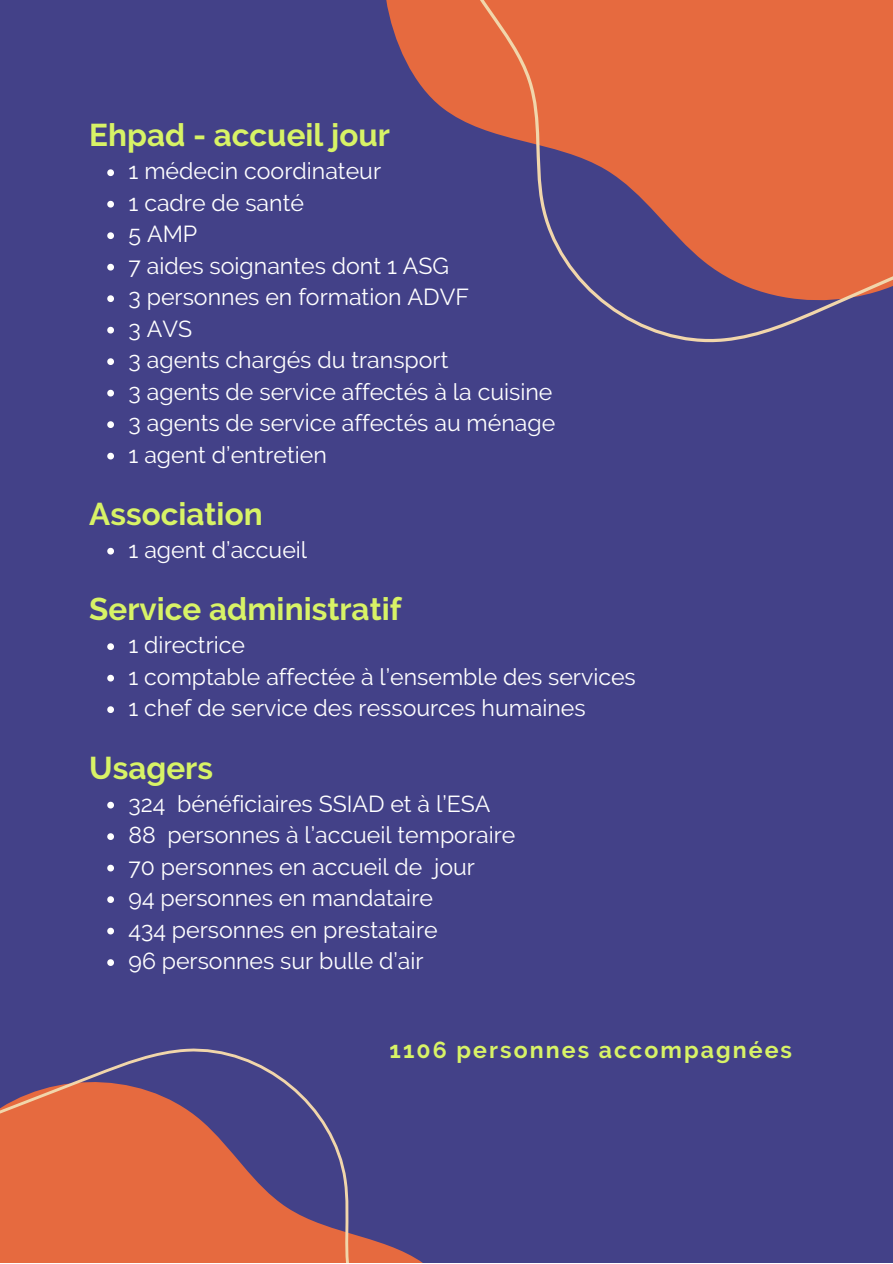
<style>
.page{position:relative;width:893px;height:1264px;background:#fff}
.page>*{position:absolute;margin:0;border:0;box-sizing:border-box;transform-origin:0 0}
.t1{font:700 31.35px "Raleway";color:#d8f366}
.t2{font:23.1px "Raleway";color:#fff}
.t3{font:700 23.1px "Raleway";letter-spacing:.09em;color:#d8f366}
</style>
<div class="page">
<div style="left:0;top:0;width:892px;height:1262px;background:#434188"></div>
<svg style="left:0;top:1048px;width:422px;height:214px"></svg>
<svg style="left:401px;top:0;width:491px;height:343px"></svg>
<svg style="left:107px;top:169px;width:7px;height:7px"></svg>
<svg style="left:107px;top:201px;width:7px;height:6px"></svg>
<svg style="left:107px;top:232px;width:7px;height:7px"></svg>
<svg style="left:107px;top:264px;width:7px;height:6px"></svg>
<svg style="left:107px;top:295px;width:7px;height:7px"></svg>
<svg style="left:107px;top:327px;width:7px;height:6px"></svg>
<svg style="left:107px;top:358px;width:7px;height:7px"></svg>
<svg style="left:107px;top:390px;width:7px;height:6px"></svg>
<svg style="left:107px;top:421px;width:7px;height:7px"></svg>
<svg style="left:107px;top:453px;width:7px;height:6px"></svg>
<svg style="left:107px;top:548px;width:7px;height:6px"></svg>
<svg style="left:107px;top:643px;width:7px;height:7px"></svg>
<svg style="left:107px;top:674px;width:7px;height:7px"></svg>
<svg style="left:107px;top:706px;width:7px;height:7px"></svg>
<svg style="left:107px;top:801px;width:7px;height:7px"></svg>
<svg style="left:107px;top:833px;width:7px;height:7px"></svg>
<svg style="left:107px;top:864px;width:7px;height:7px"></svg>
<svg style="left:107px;top:896px;width:7px;height:7px"></svg>
<svg style="left:107px;top:927px;width:7px;height:7px"></svg>
<svg style="left:107px;top:959px;width:7px;height:6px"></svg>
<p class="t1" style="left:89px;top:117px;width:302px">Ehpad - accueil jour</p>
<p class="t2" style="left:128px;top:158px;width:254px">1 médecin coordinateur</p>
<p class="t2" style="left:128px;top:189px;width:177px">1 cadre de santé</p>
<p class="t2" style="left:128px;top:221px;width:70px">5 AMP</p>
<p class="t2" style="left:128px;top:252px;width:322px">7 aides soignantes dont 1 ASG</p>
<p class="t2" style="left:128px;top:284px;width:342px">3 personnes en formation ADVF</p>
<p class="t2" style="left:128px;top:315px;width:65px">3 AVS</p>
<p class="t2" style="left:128px;top:347px;width:321px">3 agents chargés du transport</p>
<p class="t2" style="left:128px;top:378px;width:425px">3 agents de service affectés à la cuisine</p>
<p class="t2" style="left:128px;top:409px;width:428px">3 agents de service affectés au ménage</p>
<p class="t2" style="left:128px;top:441px;width:200px">1 agent d’entretien</p>
<p class="t1" style="left:89px;top:495px;width:175px">Association</p>
<p class="t2" style="left:128px;top:536px;width:180px">1 agent d’accueil</p>
<p class="t1" style="left:89px;top:590px;width:313px">Service administratif</p>
<p class="t2" style="left:128px;top:631px;width:118px">1 directrice</p>
<p class="t2" style="left:128px;top:663px;width:508px">1 comptable affectée à l’ensemble des services</p>
<p class="t2" style="left:128px;top:694px;width:458px">1 chef de service des ressources humaines</p>
<p class="t1" style="left:89px;top:749px;width:125px">Usagers</p>
<p class="t2" style="left:128px;top:790px;width:363px">324 bénéficiaires SSIAD et à l’ESA</p>
<p class="t2" style="left:128px;top:821px;width:388px">88 personnes à l’accueil temporaire</p>
<p class="t2" style="left:128px;top:853px;width:348px">70 personnes en accueil de jour</p>
<p class="t2" style="left:128px;top:884px;width:306px">94 personnes en mandataire</p>
<p class="t2" style="left:128px;top:916px;width:310px">434 personnes en prestataire</p>
<p class="t2" style="left:128px;top:947px;width:296px">96 personnes sur bulle d’air</p>
<p class="t3" style="left:389px;top:1036px;width:404px">1106 personnes accompagnées</p>
</div>
